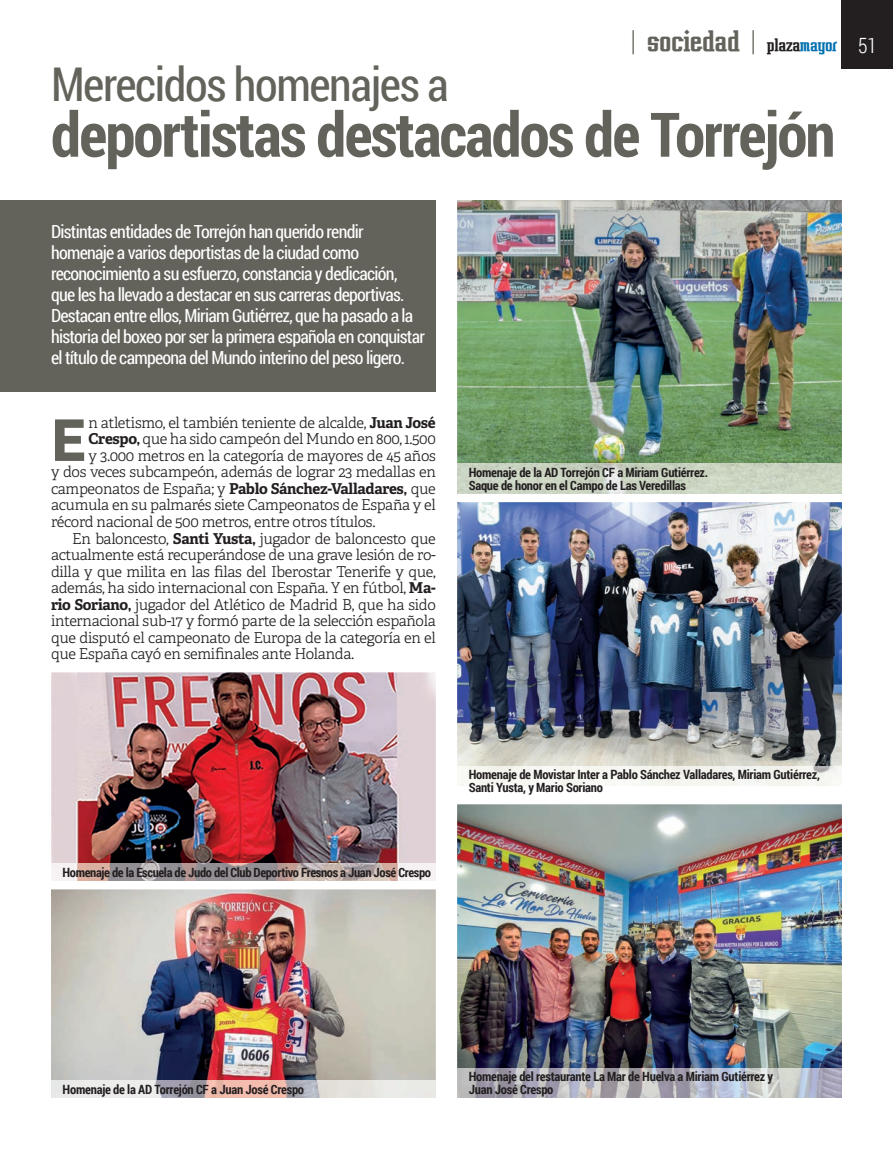
<style>
.page{position:relative;width:893px;height:1149px;background:#fff}
.page>*{position:absolute;margin:0;border:0;box-sizing:border-box;transform-origin:0 0}
.t1{font:700 61.5px "Roboto Condensed";letter-spacing:-.03em;color:#63625b}
.t2{font:800 58.35px "Raleway";color:#63625b}
.t3{font:46.5px "Roboto Condensed";letter-spacing:-.03em;color:#63625b}
.t4{font:700 27px "Vahika";letter-spacing:-.02em;color:#63625b}
.t5{font:18px/21px "Roboto Condensed";letter-spacing:-.04em;color:#fff}
.t6{font:300 15px "Adelle";letter-spacing:-.02em;color:#231f20}
.t7{font:700 12.75px/13.5px "Roboto Condensed";letter-spacing:-.02em;color:#231f20}
.s1{font-weight:400}
.s2{font-size:16.5px;color:#231f20}
.s3{font-size:16.5px;color:#0371b0}
.s4{font-family:"Roboto Condensed";font-weight:300;font-size:21px;color:#fff}
.s5{font-weight:700}
</style>
<div class="page">
<div style="left:842px;top:0;width:51px;height:68px;background:#231f20"></div>
<div style="left:0;top:200px;width:436px;height:191px;background:#63625b"></div>
<img style="left:457px;top:200px;width:385px;height:263px">
<img style="left:457px;top:463px;width:385px;height:30px">
<img style="left:51px;top:889px;width:385px;height:191px">
<img style="left:51px;top:1080px;width:385px;height:17px">
<img style="left:51px;top:672px;width:385px;height:191px">
<img style="left:51px;top:863px;width:385px;height:17px">
<img style="left:457px;top:804px;width:385px;height:263px">
<img style="left:457px;top:1067px;width:385px;height:30px">
<img style="left:457px;top:502px;width:385px;height:263px">
<div style="left:457px;top:765px;width:385px;height:20px;background:#f6f6f1"></div>
<h3 class="t4" style="left:631px;top:24px;width:248px"><span class="s1">|</span> sociedad <span class="s1">|</span> <span class="s2">plaza</span><span class="s3">mayor</span> <span class="s4">51</span></h3>
<h3 class="t3" style="left:51px;top:52px;width:399px">Merecidos homenajes a</h3>
<h1 class="t1" style="left:51px;top:91px;width:786px">deportistas destacados de Torrejón</h1>
<p class="t5" style="left:51px;top:221px;width:375px">Distintas entidades de Torrejón han querido rendir homenaje a varios deportistas de la ciudad como reconocimiento a su esfuerzo, constancia y dedicación, que les ha llevado a destacar en sus carreras deportivas.<br>Destacan entre ellos, Miriam Gutiérrez, que ha pasado a la historia del boxeo por ser la primera española en conquistar el título de campeona del Mundo interino del peso ligero.</p>
<h2 class="t2" style="left:51px;top:407px;width:37px">E</h2>
<p class="t6" style="left:88px;top:413px;width:349px">n atletismo, el también teniente de alcalde, <span class="s5">Juan José</span></p>
<p class="t6" style="left:88px;top:430px;width:349px"><span class="s5">Crespo,</span> que ha sido campeón del Mundo en 800, 1.500</p>
<p class="t6" style="left:88px;top:446px;width:349px">y 3.000 metros en la categoría de mayores de 45 años</p>
<p class="t6" style="left:51px;top:463px;width:386px">y dos veces subcampeón, además de lograr 23 medallas en</p>
<p class="t6" style="left:51px;top:479px;width:386px">campeonatos de España; y <span class="s5">Pablo Sánchez-Valladares,</span> que</p>
<p class="t6" style="left:51px;top:496px;width:386px">acumula en su palmarés siete Campeonatos de España y el</p>
<p class="t6" style="left:51px;top:512px;width:326px">récord nacional de 500 metros, entre otros títulos.</p>
<p class="t6" style="left:72px;top:529px;width:365px">En baloncesto, <span class="s5">Santi Yusta,</span> jugador de baloncesto que</p>
<p class="t6" style="left:51px;top:545px;width:386px">actualmente está recuperándose de una grave lesión de ro-</p>
<p class="t6" style="left:51px;top:562px;width:386px">dilla y que milita en las filas del Iberostar Tenerife y que,</p>
<p class="t6" style="left:51px;top:578px;width:386px">además, ha sido internacional con España. Y en fútbol, <span class="s5">Ma-</span></p>
<p class="t6" style="left:51px;top:595px;width:386px"><span class="s5">rio Soriano,</span> jugador del Atlético de Madrid B, que ha sido</p>
<p class="t6" style="left:51px;top:611px;width:386px">internacional sub-17 y formó parte de la selección española</p>
<p class="t6" style="left:51px;top:628px;width:386px">que disputó el campeonato de Europa de la categoría en el</p>
<p class="t6" style="left:51px;top:644px;width:305px">que España cayó en semifinales ante Holanda.</p>
<p class="t7" style="left:469px;top:464px;width:241px">Homenaje de la AD Torrejón CF a Miriam Gutiérrez.<br>Saque de honor en el Campo de Las Veredillas</p>
<p class="t7" style="left:63px;top:864px;width:370px">Homenaje de la Escuela de Judo del Club Deportivo Fresnos a Juan José Crespo</p>
<p class="t7" style="left:469px;top:766px;width:353px">Homenaje de Movistar Inter a Pablo Sánchez Valladares, Miriam Gutiérrez,<br>Santi Yusta, y Mario Soriano</p>
<p class="t7" style="left:63px;top:1081px;width:243px">Homenaje de la AD Torrejón CF a Juan José Crespo</p>
<p class="t7" style="left:469px;top:1068px;width:306px">Homenaje del restaurante La Mar de Huelva a Miriam Gutiérrez y<br>Juan José Crespo</p>
</div>
